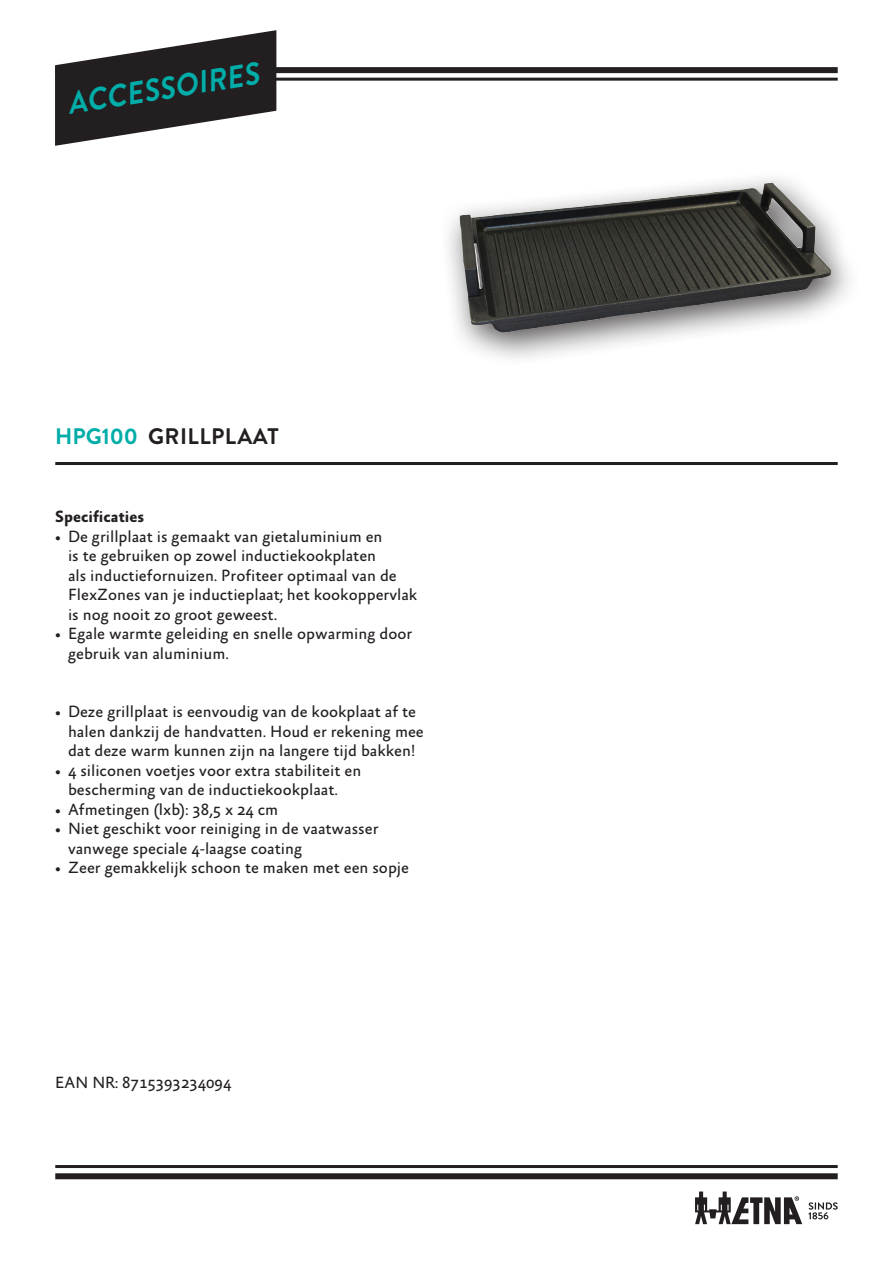
<style>
.page{position:relative;width:893px;height:1263px;background:#fff}
.page>*{position:absolute;margin:0;border:0;box-sizing:border-box;transform-origin:0 0}
.t1{font:italic 700 31.5px "Brandon Grotesque";color:#00ada8;scale:.9 1}
.Kop{font:700 22.5px "Brandon Grotesque";letter-spacing:.02em;color:#231f20}
.EAN_NR_nieuwe_basis{font:16.5px/19.5px "Absara Sans";color:#231f20}
.producttekst_tussenk{font:700 16.5px "Absara Sans";color:#231f20}
.s1{color:#00ada8}
</style>
<div class="page">
<div style="left:55px;top:67px;width:783px;height:6px;background:#231f20"></div>
<div style="left:55px;top:1173px;width:783px;height:6px;background:#231f20"></div>
<hr style="left:55px;top:1165px;width:783px;height:3px;background:#231f20">
<hr style="left:55px;top:78px;width:783px;height:3px;background:#231f20">
<svg style="left:808px;top:1202px;width:30px;height:17px"></svg>
<svg style="left:695px;top:1191px;width:107px;height:33px"></svg>
<hr style="left:55px;top:462px;width:783px;height:3px;background:#231f20">
<svg style="left:55px;top:30px;width:221px;height:116px"></svg>
<div style="left:440px;top:167px;width:422px;height:201px;background:#231f20;opacity:.75"></div>
<img style="left:459px;top:183px;width:372px;height:150px">
<p class="t1" style="left:65px;top:82px;width:216px;rotate:-9deg">ACCESSOIRES</p>
<p class="Kop" style="left:55px;top:421px;width:225px"><span class="s1">HPG100</span> GRILLPLAAT</p>
<p class="producttekst_tussenk" style="left:55px;top:508px;width:90px">Specificaties</p>
<p class="EAN_NR_nieuwe_basis" style="left:68px;top:527px;width:351px;text-indent:-13px">• De grillplaat is gemaakt van gietaluminium en<br>is te gebruiken op zowel inductiekookplaten<br>als inductiefornuizen. Profiteer optimaal van de FlexZones van je inductieplaat; het kookoppervlak is nog nooit zo groot geweest.</p>
<p class="EAN_NR_nieuwe_basis" style="left:68px;top:625px;width:346px;text-indent:-13px">• Egale warmte geleiding en snelle opwarming door gebruik van aluminium.</p>
<p class="EAN_NR_nieuwe_basis" style="left:68px;top:703px;width:357px;text-indent:-13px">• Deze grillplaat is eenvoudig van de kookplaat af te halen dankzij de handvatten. Houd er rekening mee dat deze warm kunnen zijn na langere tijd bakken!</p>
<p class="EAN_NR_nieuwe_basis" style="left:68px;top:761px;width:295px;text-indent:-13px">• 4 siliconen voetjes voor extra stabiliteit en bescherming van de inductiekookplaat.</p>
<p class="EAN_NR_nieuwe_basis" style="left:55px;top:800px;width:225px">• Afmetingen (lxb): 38,5 x 24 cm</p>
<p class="EAN_NR_nieuwe_basis" style="left:68px;top:820px;width:312px;text-indent:-13px">• Niet geschikt voor reiniging in de vaatwasser vanwege speciale 4-laagse coating</p>
<p class="EAN_NR_nieuwe_basis" style="left:55px;top:859px;width:355px">• Zeer gemakkelijk schoon te maken met een sopje</p>
<p class="EAN_NR_nieuwe_basis" style="left:55px;top:1073px;width:178px">EAN NR: 8715393234094</p>
</div>
